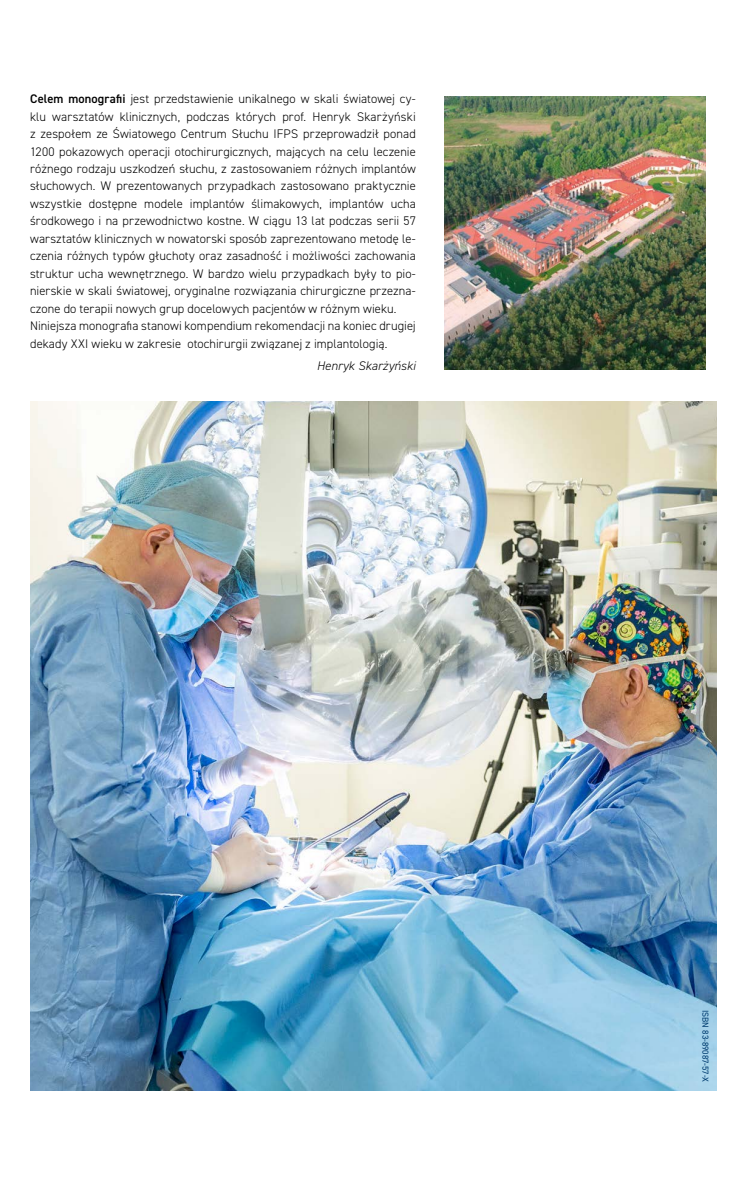
<style>
.page{position:relative;width:745px;height:1191px;background:#fff}
.page>*{position:absolute;margin:0;border:0;box-sizing:border-box;transform-origin:0 0}
.t1{font:300 12.45px/17.4px "DIN2014";letter-spacing:.005em;color:#000;text-align:justify}
.TXT_DIN_EN{font:italic 300 12.45px "DIN2014";letter-spacing:.01em;color:#000}
.info{font:8.7px "DIN2014";color:#003c70}
.s1{font-weight:600}
</style>
<div class="page">
<img style="left:30px;top:401px;width:686px;height:689px">
<img style="left:444px;top:97px;width:261px;height:272px">
<p class="t1" style="left:30px;top:90px;width:387px"><span class="s1">Celem monografii</span> jest przedstawienie unikalnego w skali światowej cy&shy;klu warsztatów klinicznych, podczas których prof. Henryk Skarżyński z zespołem ze Światowego Centrum Słuchu IFPS przeprowadził ponad 1200 pokazowych operacji otochirurgicznych, mających na celu leczenie różnego rodzaju uszkodzeń słuchu, z zastosowaniem różnych implantów słuchowych. W prezentowanych przypadkach zastosowano praktycznie wszystkie dostępne modele implantów ślimakowych, implantów ucha środkowego i na przewodnictwo kostne. W ciągu 13 lat podczas serii 57 warsztatów klinicznych w nowatorski sposób zaprezentowano metodę le&shy;czenia różnych typów głuchoty oraz zasadność i możliwości zachowania struktur ucha wewnętrznego. W bardzo wielu przypadkach były to pio&shy;nierskie w skali światowej, oryginalne rozwiązania chirurgiczne przezna&shy;czone do terapii nowych grup docelowych pacjentów w różnym wieku.</p>
<p class="t1" style="left:30px;top:317px;width:387px">Niniejsza monografia stanowi kompendium rekomendacji na koniec drugiej dekady XXI wieku w zakresie otochirurgii związanej z implantologią.</p>
<p class="TXT_DIN_EN" style="left:316px;top:358px;width:100px">Henryk Skarżyński</p>
<p class="info" style="left:710px;top:1009px;width:74px;rotate:90deg">ISBN 83-89087-57-X</p>
</div>
